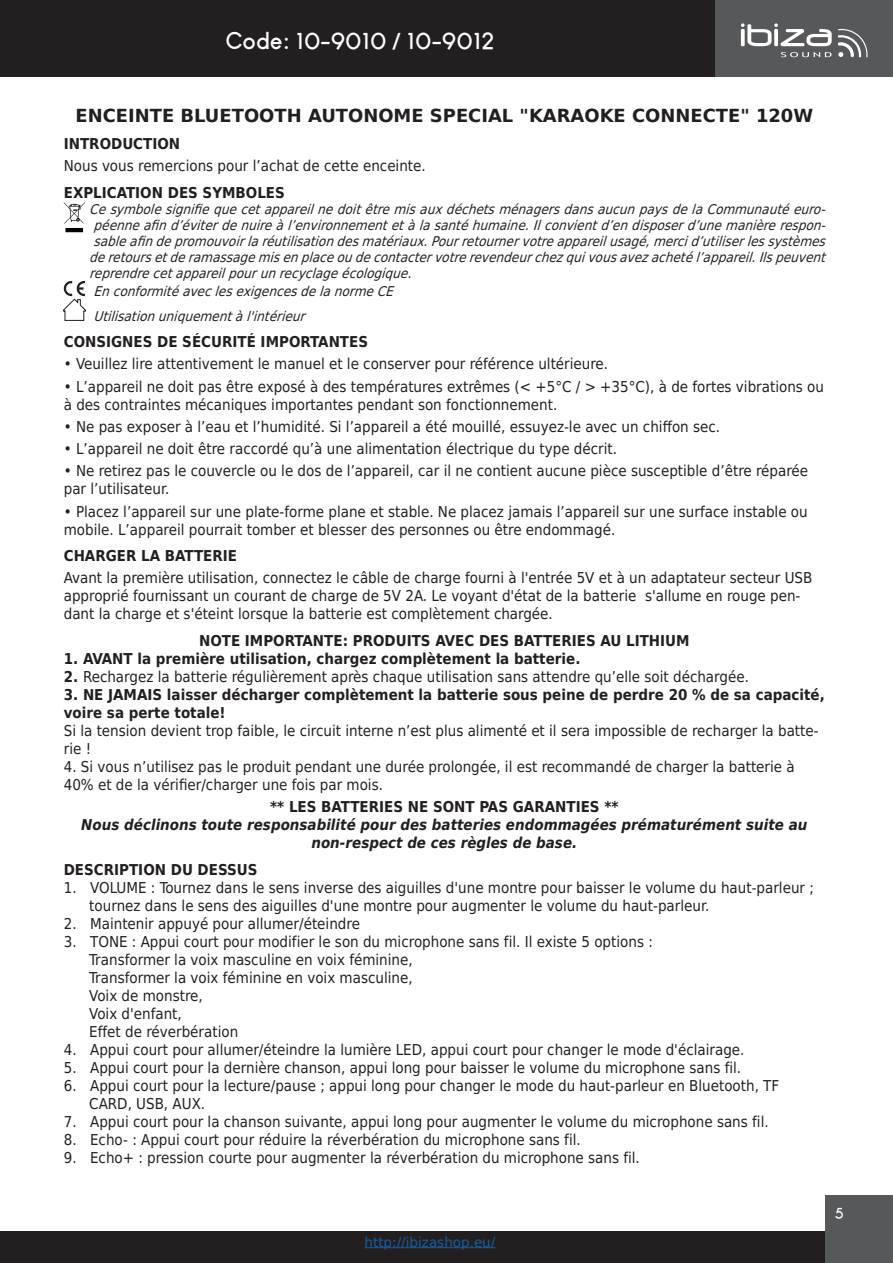
<style>
.page{position:relative;width:893px;height:1263px;background:#fff}
.page>*{position:absolute;margin:0;border:0;box-sizing:border-box;transform-origin:0 0}
.t1{font:700 24px "Louis George Cafe";color:#fff}
.t2{font:700 18px "DejaVu Sans";color:#231f20}
.t3{font:15px/18px "DejaVu Sans Condensed";color:#231f20}
.t4{font:700 15px/18px "DejaVu Sans Condensed";color:#231f20}
.t5{font:italic 700 15px/18px "DejaVu Sans Condensed";color:#231f20;text-align:center}
.t6{font:700 15px "Louis George Cafe";color:#fff}
.t7{font:italic 13.5px/24.6px "DejaVu Sans Condensed";color:#231f20}
.t8{font:13.5px "DejaVu Sans";color:#175d9e}
.s1{font-weight:700}
</style>
<div class="page">
<div style="left:0;top:0;width:893px;height:77px;background:#231f20"></div>
<div style="left:0;top:1231px;width:893px;height:32px;background:#231f20"></div>
<div style="left:715px;top:0;width:178px;height:77px;background:#57585a"></div>
<svg style="left:781px;top:52px;width:51px;height:5px"></svg>
<svg style="left:838px;top:29px;width:29px;height:28px"></svg>
<svg style="left:741px;top:23px;width:91px;height:23px"></svg>
<div style="left:825px;top:1195px;width:68px;height:68px;background:#57585a"></div>
<hr style="left:364px;top:1247px;width:131px;height:1px;background:#175d9e">
<svg style="left:64px;top:202px;width:21px;height:30px"></svg>
<svg style="left:64px;top:281px;width:21px;height:40px"></svg>
<h1 class="t1" style="left:225px;top:26px;width:270px">Code: 10-9010 / 10-9012</h1>
<p class="t2" style="left:75px;top:101px;width:739px">ENCEINTE BLUETOOTH AUTONOME SPECIAL "KARAOKE CONNECTE" 120W</p>
<p class="t4" style="left:64px;top:134px;width:118px">INTRODUCTION</p>
<p class="t3" style="left:64px;top:156px;width:364px">Nous vous remercions pour l’achat de cette enceinte.</p>
<p class="t4" style="left:64px;top:183px;width:223px">EXPLICATION DES SYMBOLES</p>
<p class="t7" style="left:89px;top:196px;width:743px">CesymbolesignifiequecetappareilnedoitêtremisauxdéchetsménagersdansaucunpaysdelaCommunautéeuro-</p>
<p class="t7" style="left:94px;top:212px;width:739px">péenneafind’éviterdenuireàl’environnementetàlasantéhumaine.Ilconvientd’endisposerd’unemanièrerespon-</p>
<p class="t7" style="left:94px;top:229px;width:739px">sableafindepromouvoirlaréutilisationdesmatériaux.Pourretournervotreappareilusagé,mercid’utiliserlessystèmes</p>
<p class="t7" style="left:89px;top:245px;width:743px">deretoursetderamassagemisenplaceoudecontactervotrerevendeurchezquivousavezachetél’appareil.Ilspeuvent</p>
<p class="t7" style="left:89px;top:261px;width:329px">reprendrecetappareilpourunrecyclageécologique.</p>
<p class="t7" style="left:94px;top:279px;width:307px">EnconformitéaveclesexigencesdelanormeCE<br>Utilisationuniquementàl'intérieur</p>
<p class="t4" style="left:64px;top:332px;width:306px">CONSIGNES DE SÉCURITÉ IMPORTANTES</p>
<p class="t3" style="left:64px;top:355px;width:546px">• Veuillez lire attentivement le manuel et le conserver pour référence ultérieure.</p>
<p class="t3" style="left:64px;top:377px;width:762px">• L’appareil ne doit pas être exposé à des températures extrêmes (&lt; +5°C / &gt; +35°C), à de fortes vibrations ou à des contraintes mécaniques importantes pendant son fonctionnement.</p>
<p class="t3" style="left:64px;top:417px;width:658px">• Ne pas exposer à l’eau et l’humidité. Si l’appareil a été mouillé, essuyez-le avec un chiffon sec.</p>
<p class="t3" style="left:64px;top:440px;width:555px">• L’appareil ne doit être raccordé qu’à une alimentation électrique du type décrit.</p>
<p class="t3" style="left:64px;top:462px;width:746px">• Ne retirez pas le couvercle ou le dos de l’appareil, car il ne contient aucune pièce susceptible d’être réparée par l’utilisateur.</p>
<p class="t3" style="left:64px;top:502px;width:745px">• Placez l’appareil sur une plate-forme plane et stable. Ne placez jamais l’appareil sur une surface instable ou mobile. L’appareil pourrait tomber et blesser des personnes ou être endommagé.</p>
<p class="t4" style="left:64px;top:546px;width:175px">CHARGER LA BATTERIE</p>
<p class="t3" style="left:64px;top:569px;width:750px">Avant la première utilisation, connectez le câble de charge fourni à l'entrée 5V et à un adaptateur secteur USB approprié fournissant un courant de charge de 5V 2A. Le voyant d'état de la batterie s'allume en rouge pen&shy;dant la charge et s'éteint lorsque la batterie est complètement chargée.</p>
<p class="t4" style="left:199px;top:631px;width:492px">NOTE IMPORTANTE: PRODUITS AVEC DES BATTERIES AU LITHIUM</p>
<p class="t4" style="left:64px;top:649px;width:518px">1. AVANT la première utilisation, chargez complètement la batterie.</p>
<p class="t3" style="left:64px;top:667px;width:687px"><span class="s1">2.</span> Rechargez la batterie régulièrement après chaque utilisation sans attendre qu’elle soit déchargée.</p>
<p class="t4" style="left:64px;top:685px;width:763px">3. NE JAMAIS laisser décharger complètement la batterie sous peine de perdre 20 % de sa capacité, voire sa perte totale!</p>
<p class="t3" style="left:64px;top:721px;width:756px">Si la tension devient trop faible, le circuit interne n’est plus alimenté et il sera impossible de recharger la batte&shy;rie !</p>
<p class="t3" style="left:64px;top:757px;width:732px">4. Si vous n’utilisez pas le produit pendant une durée prolongée, il est recommandé de charger la batterie à<br>40% et de la vérifier/charger une fois par mois.</p>
<p class="t4" style="left:270px;top:797px;width:350px">** LES BATTERIES NE SONT PAS GARANTIES **</p>
<p class="t5" style="left:81px;top:816px;width:728px">Nous déclinons toute responsabilité pour des batteries endommagées prématurément suite au non-respect de ces règles de base.</p>
<p class="t4" style="left:64px;top:860px;width:195px">DESCRIPTION DU DESSUS</p>
<p class="t3" style="left:89px;top:878px;width:726px;text-indent:-26px">1. VOLUME : Tournez dans le sens inverse des aiguilles d'une montre pour baisser le volume du haut-parleur ; tournez dans le sens des aiguilles d'une montre pour augmenter le volume du haut-parleur.</p>
<p class="t3" style="left:64px;top:914px;width:298px">2. Maintenir appuyé pour allumer/éteindre</p>
<p class="t3" style="left:89px;top:932px;width:565px;text-indent:-26px">3. TONE : Appui court pour modifier le son du microphone sans fil. Il existe 5 options :<br>Transformer la voix masculine en voix féminine,<br>Transformer la voix féminine en voix masculine,<br>Voix de monstre,<br>Voix d'enfant,<br>Effet de réverbération</p>
<p class="t3" style="left:64px;top:1040px;width:682px">4. Appui court pour allumer/éteindre la lumière LED, appui court pour changer le mode d'éclairage.</p>
<p class="t3" style="left:64px;top:1058px;width:679px">5. Appui court pour la dernière chanson, appui long pour baisser le volume du microphone sans fil.</p>
<p class="t3" style="left:89px;top:1076px;width:691px;text-indent:-26px">6. Appui court pour la lecture/pause ; appui long pour changer le mode du haut-parleur en Bluetooth, TF<br>CARD, USB, AUX.</p>
<p class="t3" style="left:64px;top:1112px;width:706px">7. Appui court pour la chanson suivante, appui long pour augmenter le volume du microphone sans fil.</p>
<p class="t3" style="left:64px;top:1130px;width:518px">8. Echo- : Appui court pour réduire la réverbération du microphone sans fil.</p>
<p class="t3" style="left:64px;top:1148px;width:578px">9. Echo+ : pression courte pour augmenter la réverbération du microphone sans fil.</p>
<p class="t8" style="left:364px;top:1231px;width:132px">http://ibizashop.eu/</p>
<p class="t6" style="left:835px;top:1203px;width:11px">5</p>
</div>
